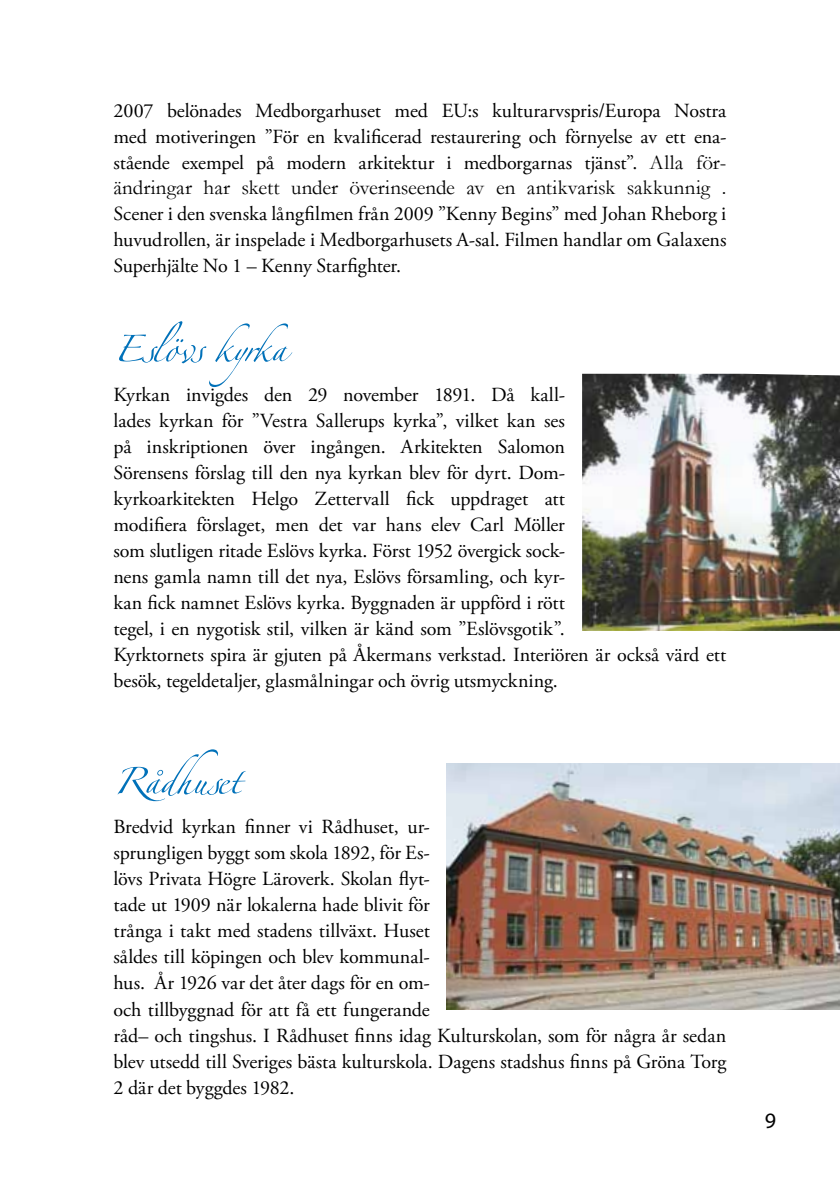
<style>
.page{position:relative;width:840px;height:1191px;background:#fff}
.page>*{position:absolute;margin:0;border:0;box-sizing:border-box;transform-origin:0 0}
.t1{font:60px "Linotype Zapfino One";letter-spacing:-.005em;color:#0071b9}
.t2{font:22px "Myriad Pro";color:#000}
.t3{font:21px "Garamond";letter-spacing:.005em;color:#000}
.t4{font:20px/26px "Adobe Garamond Pro";letter-spacing:-.005em;color:#000;text-align:justify}
.s1{font-family:"Garamond";font-size:21px}
</style>
<div class="page">
<img style="left:446px;top:764px;width:393px;height:245px">
<img style="left:582px;top:374px;width:257px;height:257px">
<p class="t4" style="left:113px;top:98px;width:614px">2007 belönades Medborgarhuset med EU:s kulturarvspris/Europa Nostra med motiveringen ”För en kvalificerad restaurering och förnyelse av ett ena&shy;stående exempel på modern arkitektur i medborgarnas tjänst”. <span class="s1">Alla för-</span></p>
<p class="t3" style="left:113px;top:173px;width:614px">ändringar har skett under överinseende av en antikvarisk sakkunnig .</p>
<p class="t4" style="left:113px;top:201px;width:614px">Scener i den svenska långfilmen från 2009 ”Kenny Begins” med Johan Rheborg i huvudrollen, är inspelade i Medborgarhusets A-sal. Filmen handlar om Galaxens Superhjälte No 1 – Kenny Starfighter.</p>
<h1 class="t1" style="left:113px;top:305px;width:174px">Eslövs kyrka</h1>
<p class="t4" style="left:113px;top:382px;width:614px;text-align:left">Kyrkan invigdes den 29 november 1891. Då kal -<br>lades kyrkan för ”Vestra Sallerups kyrka”, vilket kan ses<br>på inskriptionen över ingången. Arkitekten Salomon<br>Sörensens förslag till den nya kyrkan blev för dyrt. Dom-<br>kyrkoarkitekten Helgo Zettervall fick uppdraget att<br>modifiera förslaget, men det var hans elev Carl Möller<br>som slutligen ritade Eslövs kyrka. Först 1952 övergick sock-<br>nens gamla namn till det nya, Eslövs församling, och kyr-<br>kan fick namnet Eslövs kyrka. Byggnaden är uppförd i rött<br>tegel, i en nygotisk stil, vilken är känd som ”Eslövsgotik”.<br>Kyrktornets spira är gjuten på Åkermans verkstad. Interiören är också värd ett besök, tegeldetaljer, glasmålningar och övrig utsmyckning.</p>
<h1 class="t1" style="left:113px;top:737px;width:128px">Rådhuset</h1>
<p class="t4" style="left:113px;top:814px;width:614px;text-align:left">Bredvid kyrkan finner vi Rådhuset, ur-<br>sprungligen byggt som skola 1892, för Es-<br>lövs Privata Högre Läroverk. Skolan flyt-<br>tade ut 1909 när lokalerna hade blivit för<br>trånga i takt med stadens tillväxt. Huset<br>såldes till köpingen och blev kommunal-<br>hus. År 1926 var det åter dags för en om-<br>och tillbyggnad för att få ett fungerande<br>råd– och tingshus. I Rådhuset finns idag Kulturskolan, som för några år sedan blev utsedd till Sveriges bästa kulturskola. Dagens stadshus finns på Gröna Torg 2 där det byggdes 1982.</p>
<p class="t2" style="left:764px;top:1107px;width:13px">9</p>
</div>
